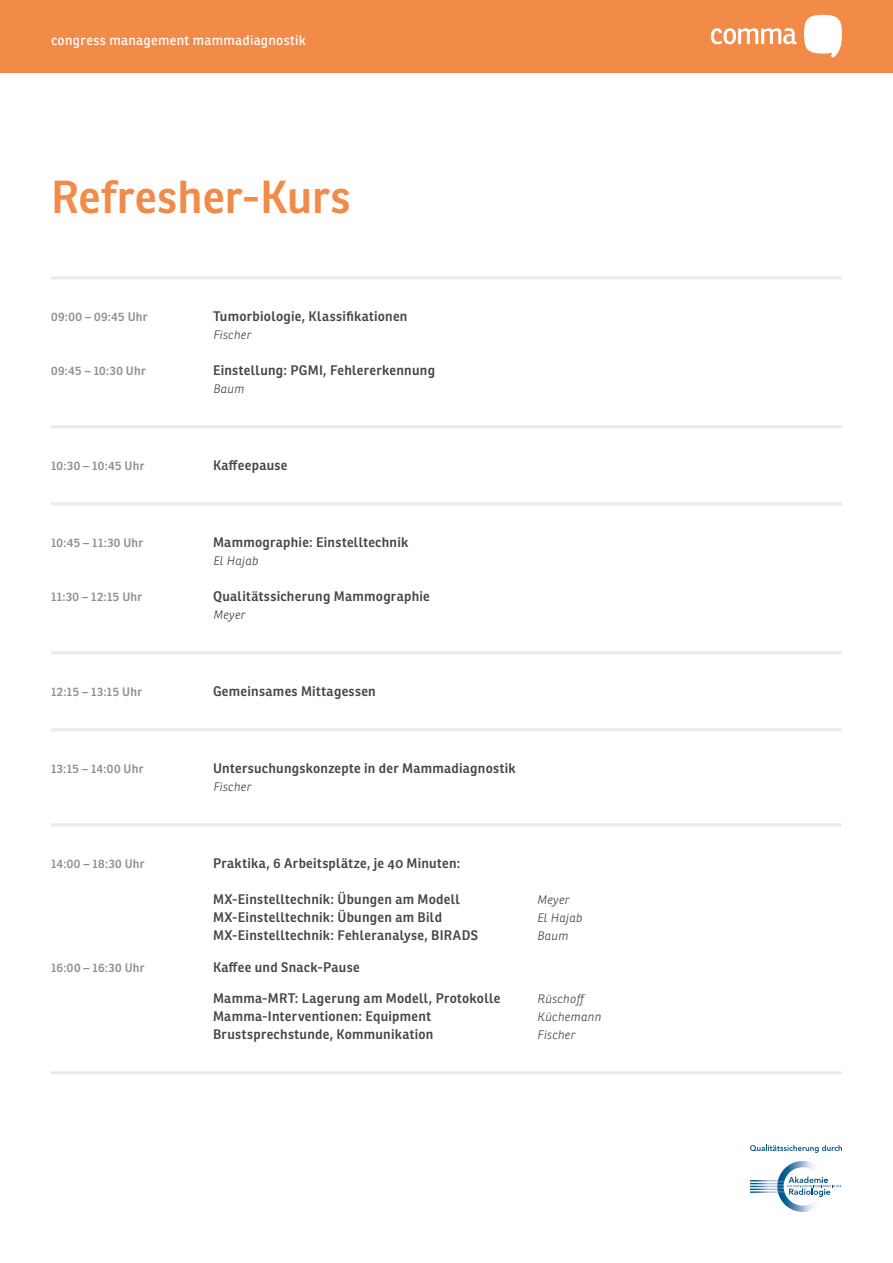
<style>
.page{position:relative;width:893px;height:1263px;background:#fff}
.page>*{position:absolute;margin:0;border:0;box-sizing:border-box;transform-origin:0 0}
.t1{font:600 45px "Ronnia";color:#f28a48}
.t2{font:600 13.5px "Ronnia";letter-spacing:.02em;color:#444742}
.t3{font:13.5px "Ronnia";letter-spacing:.02em;color:#fff}
.t4{font:600 12px "Ronnia";letter-spacing:.02em;color:#8e9189}
.t5{font:italic 300 12px "Ronnia";letter-spacing:.025em;color:#444742}
.t6{font:600 12px "Ronnia";letter-spacing:.04em;color:#8e9189}
</style>
<div class="page">
<div style="left:0;top:0;width:893px;height:72px;background:#f28a48"></div>
<svg style="left:804px;top:15px;width:38px;height:42px;background:#fceadf"></svg>
<svg style="left:711px;top:28px;width:85px;height:16px"></svg>
<img style="left:779px;top:1161px;width:35px;height:51px">
<svg style="left:750px;top:1176px;width:91px;height:21px"></svg>
<svg style="left:750px;top:1145px;width:92px;height:8px"></svg>
<hr style="left:51px;top:425px;width:791px;height:3px;background:#eaebe7">
<hr style="left:51px;top:276px;width:791px;height:3px;background:#eaebe7">
<hr style="left:51px;top:651px;width:791px;height:3px;background:#eaebe7">
<hr style="left:51px;top:1071px;width:791px;height:3px;background:#eaebe7">
<hr style="left:51px;top:502px;width:791px;height:3px;background:#eaebe7">
<hr style="left:51px;top:728px;width:791px;height:3px;background:#eaebe7">
<hr style="left:51px;top:823px;width:791px;height:3px;background:#eaebe7">
<p class="t3" style="left:51px;top:31px;width:256px">congress management mammadiagnostik</p>
<h1 class="t1" style="left:51px;top:169px;width:301px">Refresher-Kurs</h1>
<p class="t4" style="left:51px;top:310px;width:98px">09:00 – 09:45 Uhr</p>
<p class="t2" style="left:213px;top:308px;width:196px">Tumorbiologie, Klassifikationen</p>
<p class="t5" style="left:213px;top:328px;width:39px">Fischer</p>
<p class="t4" style="left:51px;top:364px;width:96px">09:45 – 10:30 Uhr</p>
<p class="t2" style="left:213px;top:362px;width:223px">Einstellung: PGMI, Fehlererkennung</p>
<p class="t5" style="left:213px;top:382px;width:33px">Baum</p>
<p class="t4" style="left:51px;top:459px;width:95px">10:30 – 10:45 Uhr</p>
<p class="t2" style="left:213px;top:457px;width:76px">Kaffeepause</p>
<p class="t4" style="left:51px;top:536px;width:94px">10:45 – 11:30 Uhr</p>
<p class="t2" style="left:213px;top:534px;width:197px">Mammographie: Einstelltechnik</p>
<p class="t5" style="left:213px;top:554px;width:47px">El Hajab</p>
<p class="t4" style="left:51px;top:590px;width:93px">11:30 – 12:15 Uhr</p>
<p class="t2" style="left:213px;top:588px;width:218px">Qualitätssicherung Mammographie</p>
<p class="t5" style="left:213px;top:608px;width:34px">Meyer</p>
<p class="t6" style="left:51px;top:685px;width:93px">12:15 – 13:15 Uhr</p>
<p class="t2" style="left:213px;top:683px;width:164px">Gemeinsames Mittagessen</p>
<p class="t4" style="left:51px;top:762px;width:94px">13:15 – 14:00 Uhr</p>
<p class="t2" style="left:213px;top:760px;width:304px">Untersuchungskonzepte in der Mammadiagnostik</p>
<p class="t5" style="left:213px;top:780px;width:39px">Fischer</p>
<p class="t4" style="left:51px;top:857px;width:95px">14:00 – 18:30 Uhr</p>
<p class="t2" style="left:213px;top:855px;width:249px">Praktika, 6 Arbeitsplätze, je 40 Minuten:</p>
<p class="t2" style="left:213px;top:891px;width:249px">MX-Einstelltechnik: Übungen am Modell</p>
<p class="t5" style="left:537px;top:893px;width:34px">Meyer</p>
<p class="t2" style="left:213px;top:909px;width:230px">MX-Einstelltechnik: Übungen am Bild</p>
<p class="t5" style="left:537px;top:911px;width:47px">El Hajab</p>
<p class="t2" style="left:213px;top:927px;width:267px">MX-Einstelltechnik: Fehleranalyse, BIRADS</p>
<p class="t5" style="left:537px;top:929px;width:33px">Baum</p>
<p class="t4" style="left:51px;top:960px;width:95px">16:00 – 16:30 Uhr</p>
<p class="t2" style="left:213px;top:959px;width:148px">Kaffee und Snack-Pause</p>
<p class="t2" style="left:213px;top:990px;width:289px">Mamma-MRT: Lagerung am Modell, Protokolle</p>
<p class="t5" style="left:537px;top:992px;width:51px">Rüschoff</p>
<p class="t2" style="left:213px;top:1008px;width:220px">Mamma-Interventionen: Equipment</p>
<p class="t5" style="left:537px;top:1010px;width:65px">Küchemann</p>
<p class="t2" style="left:213px;top:1026px;width:222px">Brustsprechstunde, Kommunikation</p>
<p class="t5" style="left:537px;top:1028px;width:39px">Fischer</p>
</div>
